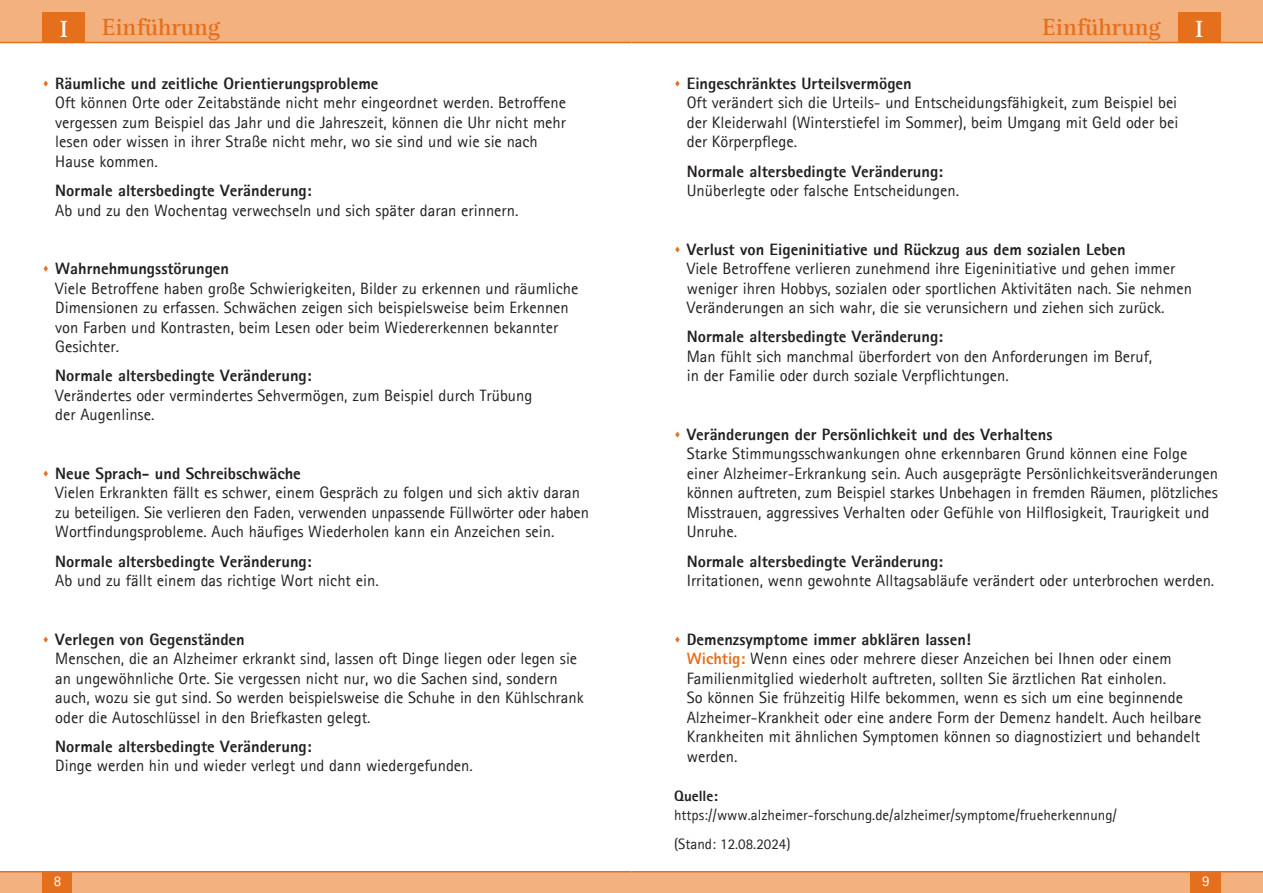
<style>
.page{position:relative;width:1263px;height:893px;background:#fff}
.page>*{position:absolute;margin:0;border:0;box-sizing:border-box;transform-origin:0 0}
.t1{font:700 24px "Agfa Rotis Serif";color:#e4701e}
.t2{font:700 24px "Agfa Rotis Serif";color:#fff}
.Fliesstext{font:16.5px/19.5px "Agfa Rotis Sans Serif";color:#231f20}
.Fliesstext-2{font:800 16.5px "Agfa Rotis Sans Serif";color:#231f20}
.Fliesstext-3{font:15px/19.5px "Agfa Rotis Sans Serif";color:#231f20}
.t3{font:15px "Agfa Rotis Sans Serif";color:#fff}
.s1{color:#e4701e}
.s2{font-weight:800;color:#e4701e}
.s3{font-weight:800}
</style>
<div class="page">
<div style="left:631px;top:0;width:632px;height:43px;background:#f2b17f"></div>
<div style="left:631px;top:872px;width:632px;height:21px;background:#f2b17f"></div>
<div style="left:1191px;top:872px;width:30px;height:21px;background:#e4701e"></div>
<hr style="left:631px;top:42px;width:632px;height:1px;background:#e4701e">
<hr style="left:631px;top:871px;width:632px;height:1px;background:#e4701e">
<div style="left:1178px;top:12px;width:42px;height:30px;background:#e4701e"></div>
<div style="left:0;top:0;width:631px;height:43px;background:#f2b17f"></div>
<div style="left:0;top:872px;width:631px;height:21px;background:#f2b17f"></div>
<div style="left:43px;top:872px;width:29px;height:21px;background:#e4701e"></div>
<hr style="left:0;top:42px;width:631px;height:1px;background:#e4701e">
<hr style="left:0;top:871px;width:631px;height:1px;background:#e4701e">
<div style="left:43px;top:12px;width:42px;height:30px;background:#e4701e"></div>
<p class="t2" style="left:60px;top:15px;width:9px">I</p>
<p class="t1" style="left:102px;top:13px;width:120px">Einführung</p>
<p class="t1" style="left:1042px;top:13px;width:120px">Einführung</p>
<p class="t2" style="left:1195px;top:15px;width:9px">I</p>
<p class="Fliesstext-2" style="left:674px;top:73px;width:239px"><span class="s1">▲</span> Eingeschränktes Urteilsvermögen</p>
<p class="Fliesstext" style="left:687px;top:93px;width:493px;text-align:justify">Oft verändert sich die Urteils- und Entscheidungsfähigkeit, zum Beispiel bei der Kleiderwahl (Winterstiefel im Sommer), beim Umgang mit Geld oder bei der Körperpflege.</p>
<p class="Fliesstext-2" style="left:687px;top:161px;width:258px">Normale altersbedingte Veränderung:</p>
<p class="Fliesstext" style="left:687px;top:181px;width:274px">Unüberlegte oder falsche Entscheidungen.</p>
<p class="Fliesstext-2" style="left:43px;top:73px;width:337px"><span class="s1">▲</span> Räumliche und zeitliche Orientierungsprobleme</p>
<p class="Fliesstext" style="left:55px;top:93px;width:512px">Oft können Orte oder Zeitabstände nicht mehr eingeordnet werden. Betroffene vergessen zum Beispiel das Jahr und die Jahreszeit, können die Uhr nicht mehr lesen oder wissen in ihrer Straße nicht mehr, wo sie sind und wie sie nach Hause kommen.</p>
<p class="Fliesstext-2" style="left:55px;top:180px;width:258px">Normale altersbedingte Veränderung:</p>
<p class="Fliesstext" style="left:55px;top:200px;width:465px">Ab und zu den Wochentag verwechseln und sich später daran erinnern.</p>
<p class="Fliesstext-2" style="left:43px;top:258px;width:188px"><span class="s1">▲</span> Wahrnehmungsstörungen</p>
<p class="Fliesstext" style="left:55px;top:278px;width:525px">Viele Betroffene haben große Schwierigkeiten, Bilder zu erkennen und räumliche Dimensionen zu erfassen. Schwächen zeigen sich beispielsweise beim Erkennen von Farben und Kontrasten, beim Lesen oder beim Wiedererkennen bekannter Gesichter.</p>
<p class="Fliesstext-2" style="left:55px;top:365px;width:258px">Normale altersbedingte Veränderung:</p>
<p class="Fliesstext" style="left:55px;top:385px;width:479px">Verändertes oder vermindertes Sehvermögen, zum Beispiel durch Trübung der Augenlinse.</p>
<p class="Fliesstext-2" style="left:43px;top:463px;width:260px"><span class="s1">▲</span> Neue Sprach- und Schreibschwäche</p>
<p class="Fliesstext" style="left:55px;top:483px;width:535px">Vielen Erkrankten fällt es schwer, einem Gespräch zu folgen und sich aktiv daran zu beteiligen. Sie verlieren den Faden, verwenden unpassende Füllwörter oder haben<br>Wortfindungsprobleme. Auch häufiges Wiederholen kann ein Anzeichen sein.</p>
<p class="Fliesstext-2" style="left:55px;top:551px;width:258px">Normale altersbedingte Veränderung:</p>
<p class="Fliesstext" style="left:55px;top:571px;width:325px">Ab und zu fällt einem das richtige Wort nicht ein.</p>
<p class="Fliesstext-2" style="left:43px;top:629px;width:204px"><span class="s1">▲</span> Verlegen von Gegenständen</p>
<p class="Fliesstext" style="left:55px;top:649px;width:530px">Menschen, die an Alzheimer erkrankt sind, lassen oft Dinge liegen oder legen sie an ungewöhnliche Orte. Sie vergessen nicht nur, wo die Sachen sind, sondern auch, wozu sie gut sind. So werden beispielsweise die Schuhe in den Kühlschrank oder die Autoschlüssel in den Briefkasten gelegt.</p>
<p class="Fliesstext-2" style="left:55px;top:736px;width:258px">Normale altersbedingte Veränderung:</p>
<p class="Fliesstext" style="left:55px;top:756px;width:419px">Dinge werden hin und wieder verlegt und dann wiedergefunden.</p>
<p class="Fliesstext-2" style="left:674px;top:239px;width:453px"><span class="s1">▲</span> Verlust von Eigeninitiative und Rückzug aus dem sozialen Leben</p>
<p class="Fliesstext" style="left:687px;top:259px;width:507px">Viele Betroffene verlieren zunehmend ihre Eigeninitiative und gehen immer weniger ihren Hobbys, sozialen oder sportlichen Aktivitäten nach. Sie nehmen<br>Veränderungen an sich wahr, die sie verunsichern und ziehen sich zurück.</p>
<p class="Fliesstext-2" style="left:687px;top:326px;width:258px">Normale altersbedingte Veränderung:</p>
<p class="Fliesstext" style="left:687px;top:346px;width:467px">Man fühlt sich manchmal überfordert von den Anforderungen im Beruf, in der Familie oder durch soziale Verpflichtungen.</p>
<p class="Fliesstext-2" style="left:674px;top:424px;width:380px"><span class="s1">▲</span> Veränderungen der Persönlichkeit und des Verhaltens</p>
<p class="Fliesstext" style="left:687px;top:444px;width:533px">Starke Stimmungsschwankungen ohne erkennbaren Grund können eine Folge einer Alzheimer-Erkrankung sein. Auch ausgeprägte Persönlichkeitsveränderungen können auftreten, zum Beispiel starkes Unbehagen in fremden Räumen, plötzliches Misstrauen, aggressives Verhalten oder Gefühle von Hilflosigkeit, Traurigkeit und Unruhe.</p>
<p class="Fliesstext-2" style="left:687px;top:551px;width:258px">Normale altersbedingte Veränderung:</p>
<p class="Fliesstext" style="left:687px;top:571px;width:529px">Irritationen, wenn gewohnte Alltagsabläufe verändert oder unterbrochen werden.</p>
<p class="Fliesstext-2" style="left:674px;top:629px;width:299px"><span class="s1">▲</span> Demenzsymptome immer abklären lassen!</p>
<p class="Fliesstext" style="left:687px;top:649px;width:516px"><span class="s2">Wichtig:</span> Wenn eines oder mehrere dieser Anzeichen bei Ihnen oder einem Familienmitglied wiederholt auftreten, sollten Sie ärztlichen Rat einholen.<br>So können Sie frühzeitig Hilfe bekommen, wenn es sich um eine beginnende Alzheimer-Krankheit oder eine andere Form der Demenz handelt. Auch heilbare Krankheiten mit ähnlichen Symptomen können so diagnostiziert und behandelt werden.</p>
<p class="Fliesstext-3" style="left:674px;top:786px;width:444px"><span class="s3">Quelle: </span>https://www.alzheimer-forschung.de/alzheimer/symptome/frueherkennung/</p>
<p class="Fliesstext-3" style="left:674px;top:834px;width:118px">(Stand: 12.08.2024)</p>
<p class="t3" style="left:54px;top:872px;width:9px">8</p>
<p class="t3" style="left:1202px;top:872px;width:9px">9</p>
</div>
